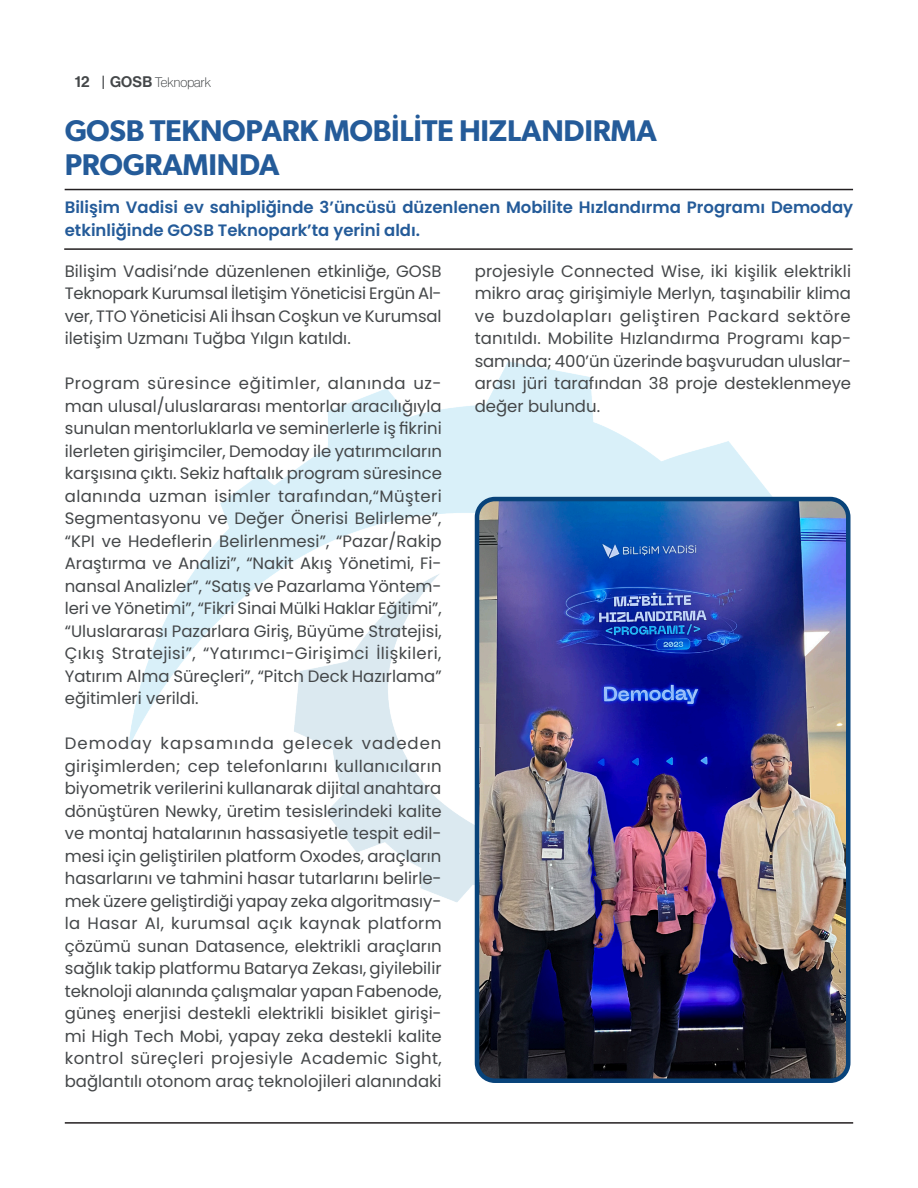
<style>
.page{position:relative;width:918px;height:1188px;background:#fff}
.page>*{position:absolute;margin:0;border:0;box-sizing:border-box;transform-origin:0 0}
.Headline__Left{font:600 30px "Gibson";letter-spacing:-.01em;color:#245b99}
.t1{font:16.5px/22.5px "Poppins";color:#444749;text-align:justify}
.t2{font:600 16.5px/22.5px "Poppins";color:#245b99}
.t3{font:13.5px "N Haas Grotesk DS Pro 35 X Lt";color:#444749}
.s1{font-family:"N Haas Grotesk DS Pro 65 Md";font-size:15px}
</style>
<div class="page">
<hr style="left:65px;top:1122px;width:788px;height:2px;background:#231f20">
<img style="left:128px;top:362px;width:662px;height:542px">
<img style="left:477px;top:499px;width:368px;height:579px">
<div style="left:475px;top:497px;width:375px;height:586px;border:4px solid #08437a;border-radius:18px"></div>
<hr style="left:65px;top:189px;width:788px;height:1px;background:#231f20">
<hr style="left:64px;top:248px;width:789px;height:2px;background:#231f20">
<p class="t3" style="left:75px;top:74px;width:138px"><span class="s1">12 | GOSB</span> Teknopark</p>
<p class="Headline__Left" style="left:65px;top:113px;width:594px">GOSB TEKNOPARK MOBİLİTE HIZLANDIRMA</p>
<p class="Headline__Left" style="left:65px;top:147px;width:216px">PROGRAMINDA</p>
<p class="t2" style="left:65px;top:196px;width:790px">Bilişim Vadisi ev sahipliğinde 3’üncüsü düzenlenen Mobilite Hızlandırma Programı Demoday etkinliğinde GOSB Teknopark’ta yerini aldı.</p>
<p class="t1" style="left:65px;top:260px;width:378px">Bilişim Vadisi’nde düzenlenen etkinliğe, GOSB Teknopark Kurumsal İletişim Yöneticisi Ergün Al&shy;ver, TTO Yöneticisi Ali İhsan Coşkun ve Kurumsal iletişim Uzmanı Tuğba Yılgın katıldı.</p>
<p class="t1" style="left:65px;top:372px;width:379px">Program süresince eğitimler, alanında uz&shy;man ulusal/uluslararası mentorlar aracılığıyla sunulan mentorluklarla ve seminerlerle iş fikrini ilerleten girişimciler, Demoday ile yatırımcıların karşısına çıktı. Sekiz haftalık program süresince alanında uzman isimler tarafından,“Müşteri Segmentasyonu ve Değer Önerisi Belirleme”, “KPI ve Hedeflerin Belirlenmesi”, “Pazar/Rakip Araştırma ve Analizi”, “Nakit Akış Yönetimi, Fi&shy;nansal Analizler”, “Satış ve Pazarlama Yöntem&shy;leri ve Yönetimi”, “Fikri Sinai Mülki Haklar Eğitimi”, “Uluslararası Pazarlara Giriş, Büyüme Stratejisi, Çıkış Stratejisi”, “Yatırımcı-Girişimci İlişkileri, Yatırım Alma Süreçleri”, “Pitch Deck Hazırlama” eğitimleri verildi.</p>
<p class="t1" style="left:65px;top:732px;width:379px">Demoday kapsamında gelecek vadeden girişimlerden; cep telefonlarını kullanıcıların biyometrik verilerini kullanarak dijital anahtara dönüştüren Newky, üretim tesislerindeki kalite ve montaj hatalarının hassasiyetle tespit edil&shy;mesi için geliştirilen platform Oxodes, araçların hasarlarını ve tahmini hasar tutarlarını belirle&shy;mek üzere geliştirdiği yapay zeka algoritmasıy&shy;la Hasar AI, kurumsal açık kaynak platform çözümü sunan Datasence, elektrikli araçların sağlık takip platformu Batarya Zekası, giyilebilir teknoloji alanında çalışmalar yapan Fabenode, güneş enerjisi destekli elektrikli bisiklet girişi&shy;mi High Tech Mobi, yapay zeka destekli kalite kontrol süreçleri projesiyle Academic Sight, bağlantılı otonom araç teknolojileri alanındaki</p>
<p class="t1" style="left:475px;top:260px;width:378px">projesiyle Connected Wise, iki kişilik elektrikli mikro araç girişimiyle Merlyn, taşınabilir klima ve buzdolapları geliştiren Packard sektöre tanıtıldı. Mobilite Hızlandırma Programı kap&shy;samında; 400’ün üzerinde başvurudan uluslar&shy;arası jüri tarafından 38 proje desteklenmeye değer bulundu.</p>
</div>
